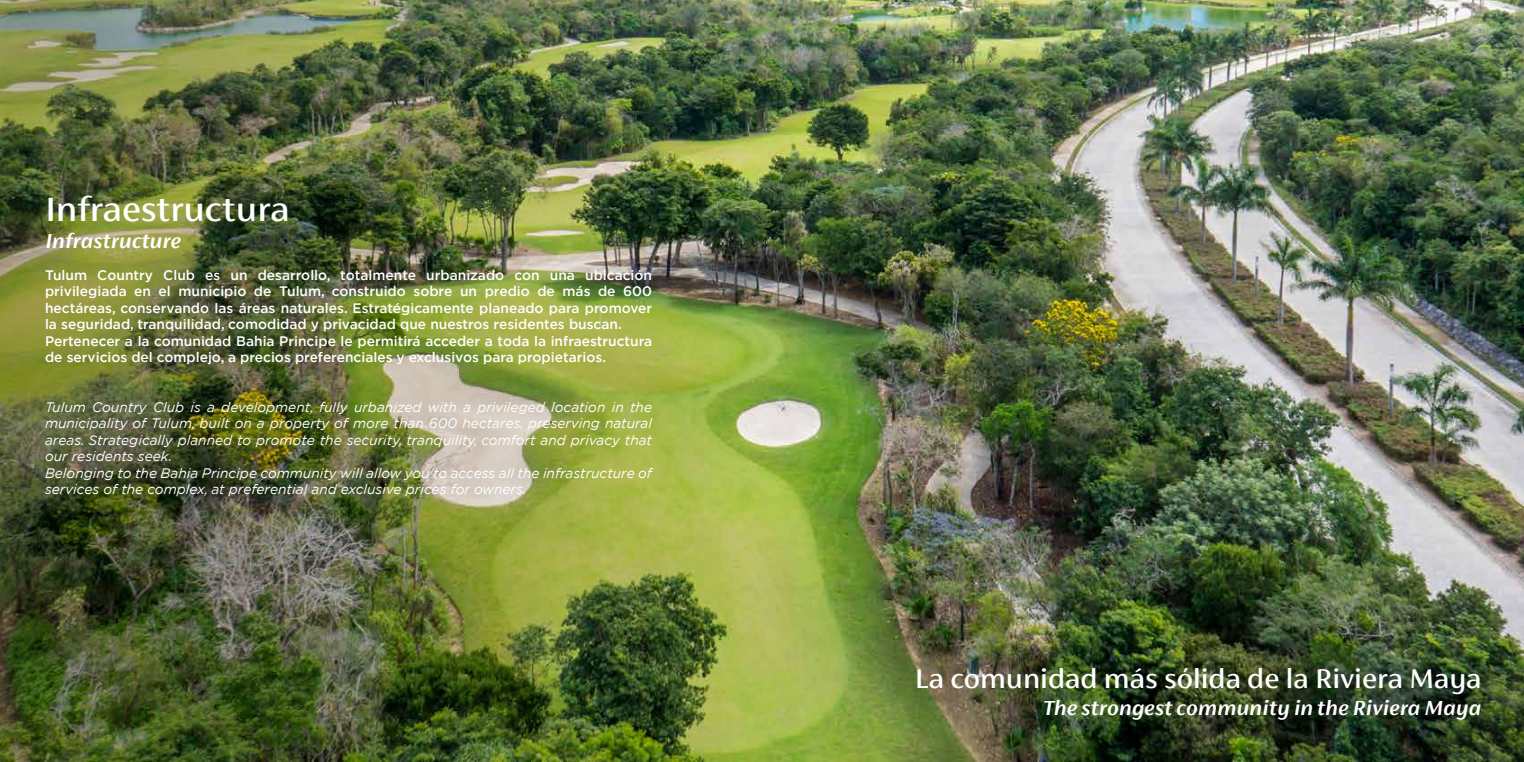
<style>
.page{position:relative;width:1524px;height:762px;background:#fff}
.page>*{position:absolute;margin:0;border:0;box-sizing:border-box;transform-origin:0 0}
.t1{font:500 37.5px "FS Siena";color:#fff}
.t2{font:500 30px "FS Siena";color:#fff}
.t3{font:italic 600 22.5px "FS Siena";color:#fff}
.t4{font:500 13.75px/16.5px "Gotham";color:#fff}
.t5{font:italic 13.75px/16.5px "Gotham";color:#fff}
</style>
<div class="page">
<img style="left:776px;top:0;width:748px;height:762px">
<img style="left:0;top:0;width:776px;height:762px">
<h1 class="t1" style="left:45px;top:189px;width:246px">Infraestructura</h1>
<h3 class="t3" style="left:45px;top:229px;width:138px">Infrastructure</h3>
<p class="t4" style="left:45px;top:266px;width:609px">Tulum Country Club es un desarrollo, totalmente urbanizado con una ubicación privilegiada en el municipio de Tulum, construido sobre un predio de más de 600 hectáreas, conservando las áreas naturales. Estratégicamente planeado para promover la seguridad, tranquilidad, comodidad y privacidad que nuestros residentes buscan.<br>Pertenecer a la comunidad Bahia Principe le permitirá acceder a toda la infraestructura de servicios del complejo, a precios preferenciales y exclusivos para propietarios.</p>
<p class="t5" style="left:45px;top:398px;width:608px">Tulum Country Club is a development, fully urbanized with a privileged location in the municipality of Tulum, built on a property of more than 600 hectares, preserving natural areas. Strategically planned to promote the security, tranquility, comfort and privacy that our residents seek.<br>Belonging to the Bahia Principe community will allow you to access all the infrastructure of services of the complex, at preferential and exclusive prices for owners.</p>
<h2 class="t2" style="left:915px;top:662px;width:568px">La comunidad más sólida de la Riviera Maya</h2>
<h3 class="t3" style="left:1043px;top:696px;width:440px">The strongest community in the Riviera Maya</h3>
</div>
